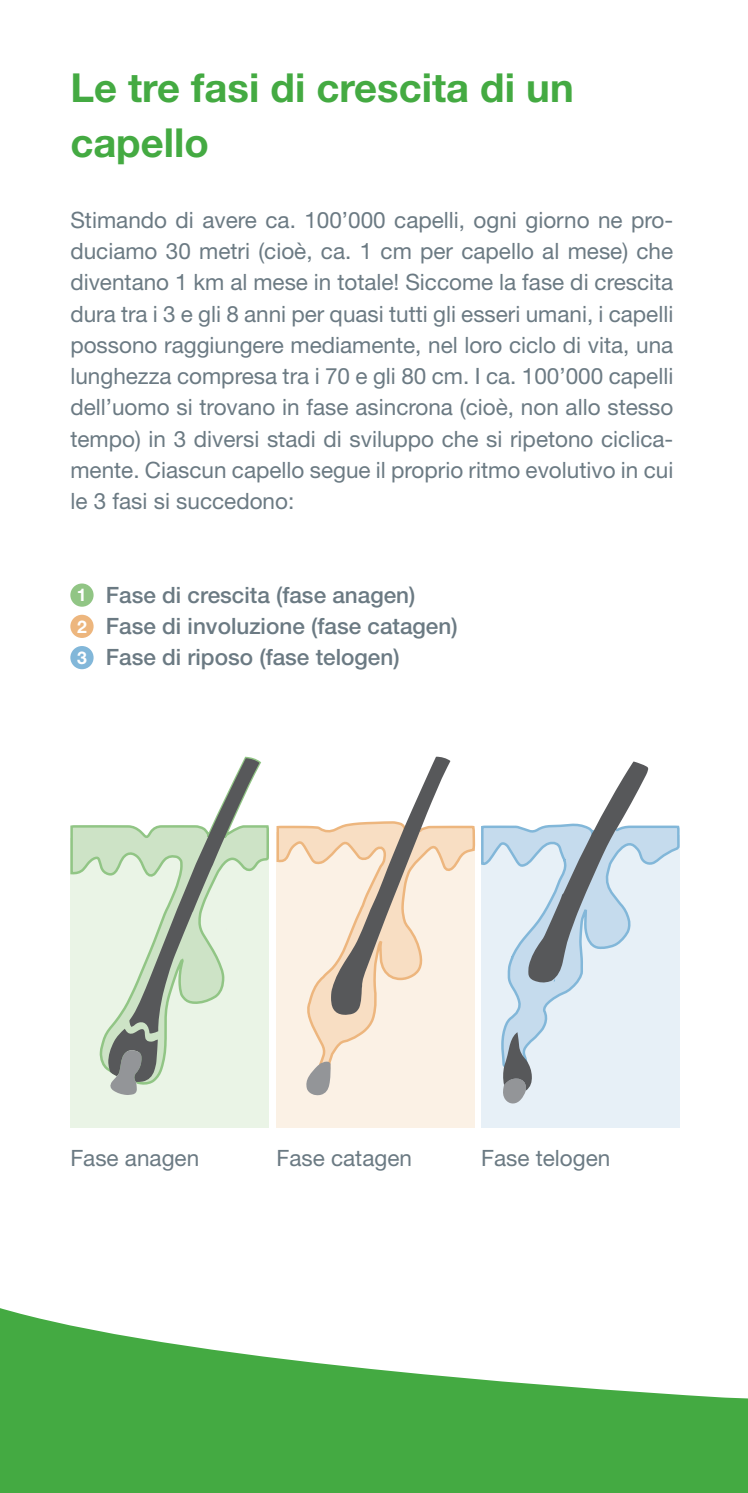
<style>
.page{position:relative;width:748px;height:1493px;background:#fff}
.page>*{position:absolute;margin:0;border:0;box-sizing:border-box;transform-origin:0 0}
.t1{font:700 40px/55px "Helvetica Neue LT";color:#44aa42}
.t2{font:22.5px/31.2px "Helvetica Neue LT";color:#6b7a83;text-align:justify}
.t3{font:500 22.5px/31.2px "Helvetica Neue LT";color:#6b7a83}
.s1{font-weight:700;font-size:17.5px;color:#fff}
</style>
<div class="page">
<svg style="left:0;top:1308px;width:747px;height:185px;fill:#44aa42"></svg>
<div style="left:70px;top:838px;width:199px;height:290px;background:#eaf4e6"></div>
<div style="left:276px;top:832px;width:199px;height:296px;background:#fbf1e5"></div>
<div style="left:70px;top:583px;width:23px;height:24px;background:#91c585;border-radius:50%"></div>
<div style="left:70px;top:615px;width:23px;height:23px;background:#edb67e;border-radius:50%"></div>
<div style="left:70px;top:646px;width:23px;height:23px;background:#82b7d9;border-radius:50%"></div>
<svg style="left:70px;top:756px;width:199px;height:315px"></svg>
<svg style="left:276px;top:825px;width:199px;height:247px"></svg>
<svg style="left:305px;top:1061px;width:25px;height:35px"></svg>
<svg style="left:108px;top:758px;width:151px;height:337px"></svg>
<svg style="left:331px;top:756px;width:119px;height:259px"></svg>
<svg style="left:481px;top:825px;width:199px;height:303px;background:#e0ecf5"></svg>
<svg style="left:502px;top:1032px;width:29px;height:73px;background:#9099a0"></svg>
<svg style="left:528px;top:761px;width:120px;height:222px"></svg>
<svg style="left:742px;top:1486px;width:6px;height:7px"></svg>
<h1 class="t1" style="left:70px;top:59px;width:504px">Le tre fasi di crescita di un capello</h1>
<p class="t2" style="left:70px;top:204px;width:604px">Stimando di avere ca. 100’000 capelli, ogni giorno ne pro&shy;duciamo 30 metri (cioè, ca. 1 cm per capello al mese) che diventano 1 km al mese in totale! Siccome la fase di crescita dura tra i 3 e gli 8 anni per quasi tutti gli esseri umani, i capelli possono raggiungere mediamente, nel loro ciclo di vita, una lunghezza compresa tra i 70 e gli 80 cm. I ca. 100’000 capelli dell’uomo si trovano in fase asincrona (cioè, non allo stesso tempo) in 3 diversi stadi di sviluppo che si ripetono ciclica&shy;mente. Ciascun capello segue il proprio ritmo evolutivo in cui le 3 fasi si succedono:</p>
<p class="t3" style="left:77px;top:579px;width:382px"><span class="s1">1</span> Fase di crescita (fase anagen)<br><span class="s1">2</span> Fase di involuzione (fase catagen)<br><span class="s1">3</span> Fase di riposo (fase telogen)</p>
<p class="t2" style="left:70px;top:1142px;width:130px">Fase anagen</p>
<p class="t2" style="left:276px;top:1142px;width:137px">Fase catagen</p>
<p class="t2" style="left:481px;top:1142px;width:131px">Fase telogen</p>
</div>
